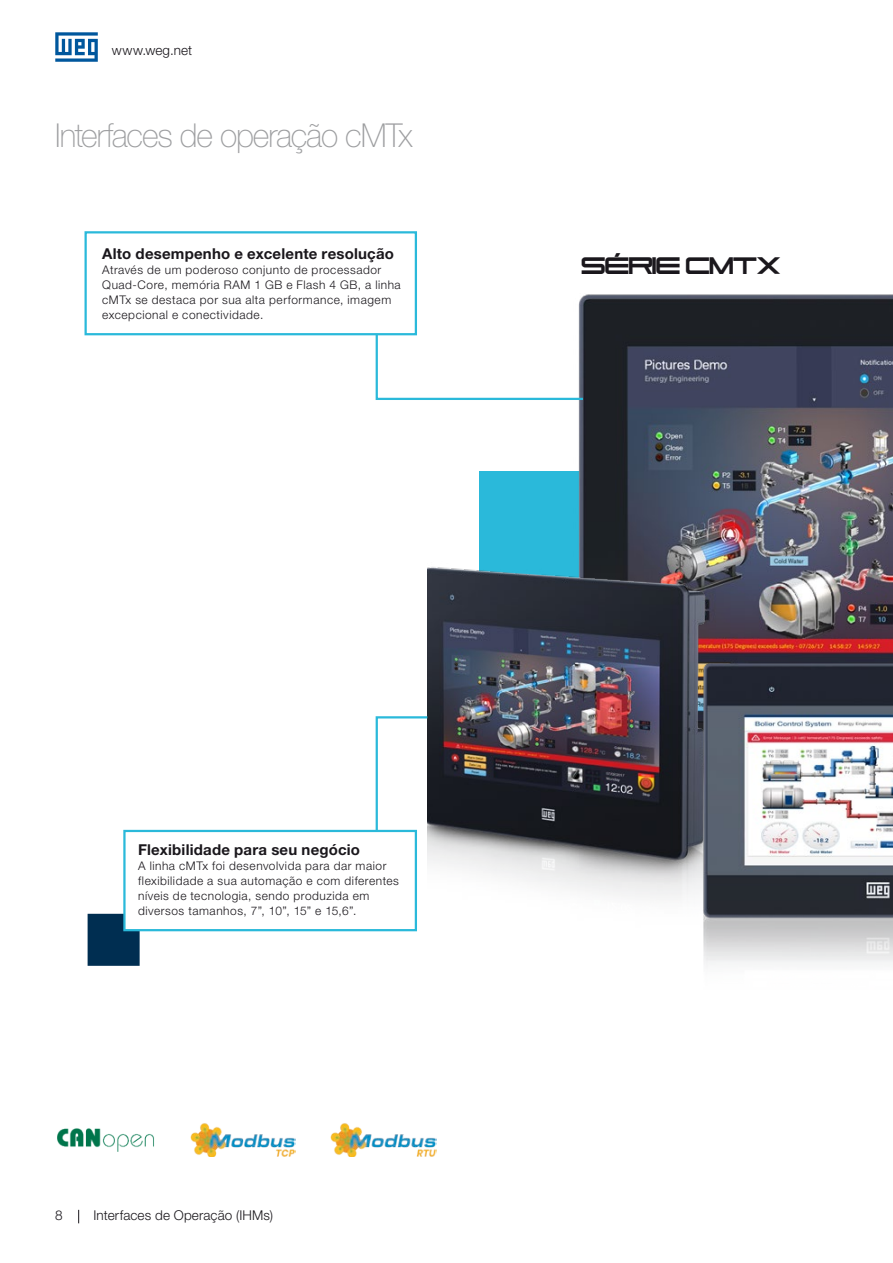
<style>
.page{position:relative;width:893px;height:1263px;background:#fff}
.page>*{position:absolute;margin:0;border:0;box-sizing:border-box;transform-origin:0 0}
.t1{font:100 33px "Helvetica Neue LT Pro";letter-spacing:-.035em;color:#9d9ea0}
.t2{font:30.15px "WEG CFW11 Regular";letter-spacing:-.045em;color:#1a171c}
.t3{font:700 15px "Helvetica Neue LT Pro";letter-spacing:.015em;color:#1a171c}
.t4{font:300 13.5px "Helvetica Neue LT Pro";letter-spacing:.01em;color:#1a171c}
.t5{font:300 11.85px/15px "Helvetica Neue LT Pro";letter-spacing:.045em;color:#1a171c}
</style>
<div class="page">
<svg style="left:55px;top:32px;width:43px;height:30px"></svg>
<svg style="left:78px;top:1210px;width:1px;height:13px"></svg>
<div style="left:479px;top:471px;width:414px;height:185px;background:#2ab9da"></div>
<svg style="left:88px;top:914px;width:52px;height:52px;background:#153f5f"></svg>
<div style="left:85px;top:231px;width:332px;height:104px;border:2px solid #2ab9da"></div>
<div style="left:123px;top:830px;width:294px;height:101px;border:2px solid #2ab9da"></div>
<img style="left:57px;top:1128px;width:97px;height:24px">
<img style="left:190px;top:1123px;width:106px;height:33px">
<img style="left:331px;top:1123px;width:105px;height:33px">
<img style="left:578px;top:294px;width:315px;height:362px">
<img style="left:427px;top:549px;width:298px;height:349px">
<svg style="left:374px;top:332px;width:211px;height:69px"></svg>
<svg style="left:374px;top:715px;width:56px;height:117px"></svg>
<img style="left:696px;top:656px;width:197px;height:310px">
<p class="t4" style="left:112px;top:42px;width:82px">www.weg.net</p>
<h1 class="t1" style="left:55px;top:116px;width:359px">Interfaces de operação cMTx</h1>
<p class="t3" style="left:102px;top:245px;width:293px">Alto desempenho e excelente resolução</p>
<p class="t5" style="left:102px;top:262px;width:300px">Através de um poderoso conjunto de processador Quad-Core, memória RAM 1 GB e Flash 4 GB, a linha cMTx se destaca por sua alta performance, imagem excepcional e conectividade.</p>
<h2 class="t2" style="left:582px;top:242px;width:202px">SÉRIE cMTx</h2>
<p class="t3" style="left:138px;top:840px;width:223px">Flexibilidade para seu negócio</p>
<p class="t5" style="left:138px;top:858px;width:262px">A linha cMTx foi desenvolvida para dar maior flexibilidade a sua automação e com diferentes níveis de tecnologia, sendo produzida em diversos tamanhos, 7”, 10”, 15” e 15,6”.</p>
<p class="t4" style="left:55px;top:1207px;width:9px">8</p>
<p class="t4" style="left:94px;top:1207px;width:181px">Interfaces de Operação (IHMs)</p>
</div>
